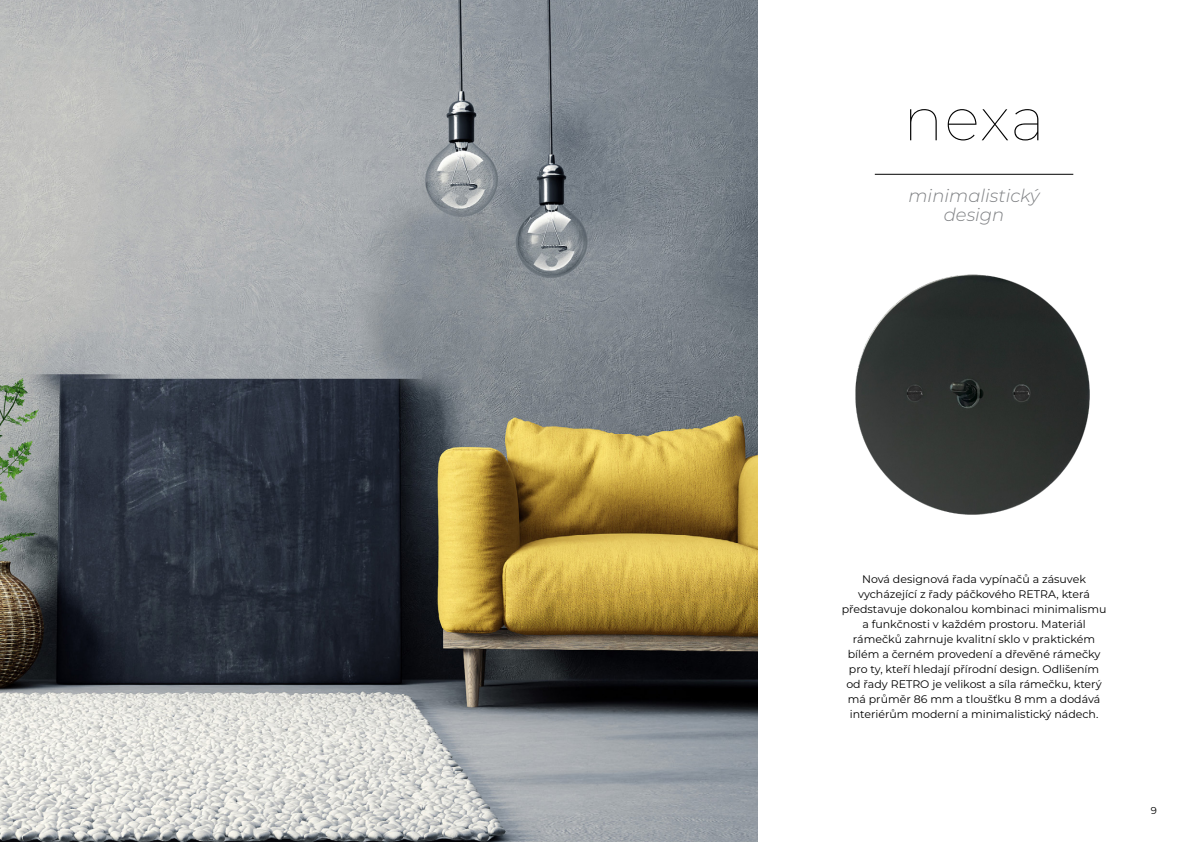
<style>
.page{position:relative;width:1191px;height:842px;background:#fff}
.page>*{position:absolute;margin:0;border:0;box-sizing:border-box;transform-origin:0 0}
.t1{font:100 60px "Montserrat";color:#000}
.t2{font:italic 300 18px/19px "Montserrat";color:#808285;text-align:center}
.t3{font:11px/15px "Montserrat";color:#000;text-align:center}
.t4{font:10px "Montserrat";color:#000}
</style>
<div class="page">
<img style="left:0;top:0;width:757px;height:842px">
<img style="left:855px;top:274px;width:235px;height:241px">
<hr style="left:874px;top:174px;width:199px;height:1px;background:#000">
<h1 class="t1" style="left:903px;top:79px;width:143px">nexa</h1>
<h2 class="t2" style="left:908px;top:186px;width:133px">minimalistický design</h2>
<p class="t3" style="left:841px;top:571px;width:266px">Nová designová řada vypínačů a zásuvek vycházející z řady páčkového RETRA, která představuje dokonalou kombinaci minimalismu a funkčnosti v každém prostoru. Materiál rámečků zahrnuje kvalitní sklo v praktickém bílém a černém provedení a dřevěné rámečky pro ty, kteří hledají přírodní design. Odlišením od řady RETRO je velikost a síla rámečku, který má průměr 86 mm a tloušťku 8 mm a dodává interiérům moderní a minimalistický nádech.</p>
<p class="t4" style="left:1150px;top:803px;width:8px">9</p>
</div>
